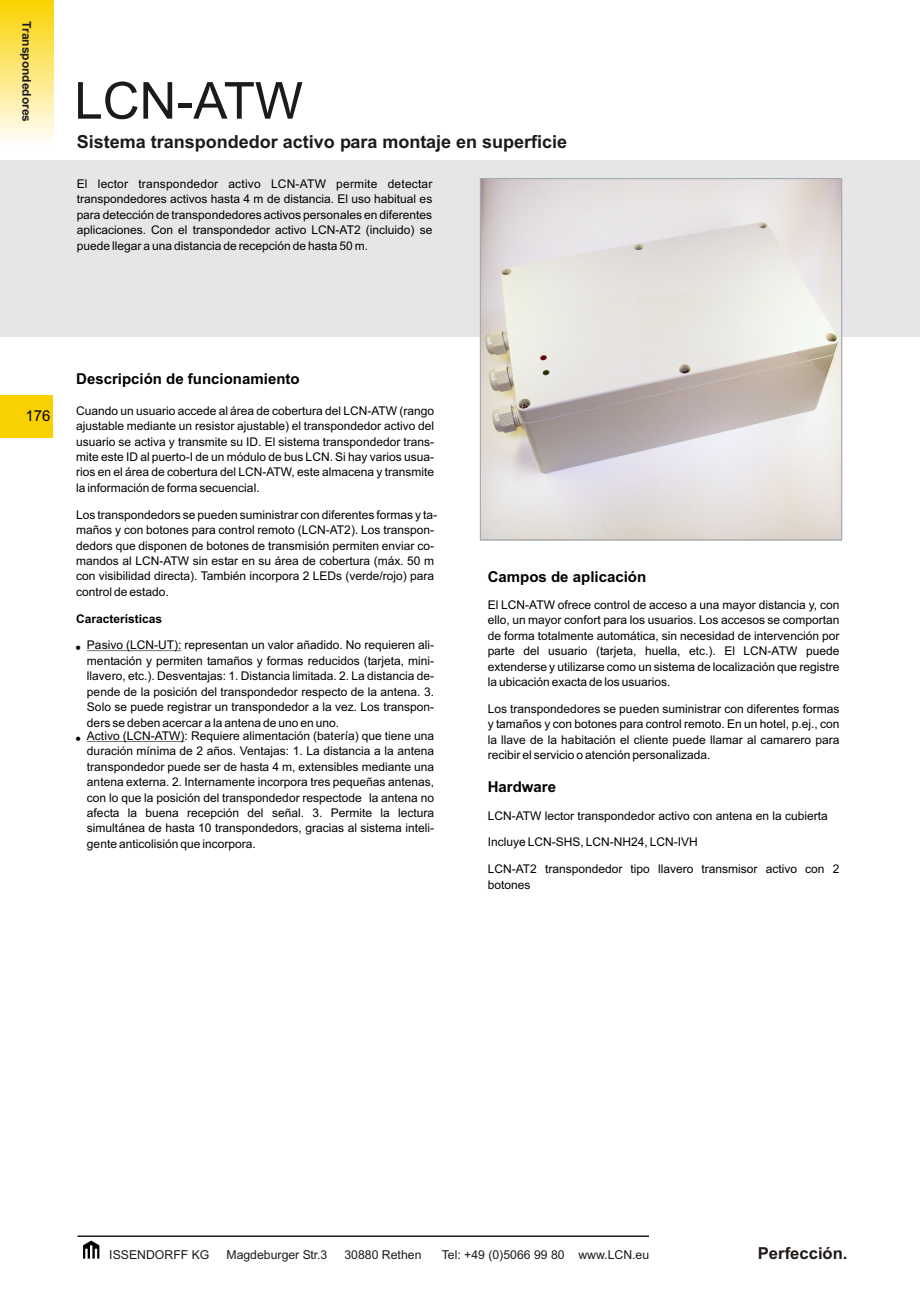
<style>
.page{position:relative;width:920px;height:1289px;background:#fff}
.page>*{position:absolute;margin:0;border:0;box-sizing:border-box;transform-origin:0 0}
.t1{font:51px "Arial";color:#1c1a1c}
.t2{font:700 18px "Arial";color:#1c1a1c}
.t3{font:700 16.5px "Arial";color:#1f1a17}
.t4{font:700 15px "Arial";color:#000}
.t5{font:15px "Arial";color:#000}
.t6{font:12.3px "Arial";color:#1f1a17}
.t7{font:12px/15.5px "Arial";color:#000;text-align:justify}
.t8{font:700 12px "Arial";color:#1c1a1c}
.t9{font:700 12px "Arial";color:#000}
</style>
<div class="page">
<div style="left:0;top:395px;width:52px;height:43px;background:#fad100"></div>
<div style="left:0;top:161px;width:920px;height:176px;background:#e6e6e6"></div>
<div style="left:0;top:0;width:53px;height:145px;background:linear-gradient(to bottom,#fbd200,#fffffc)"></div>
<img style="left:482px;top:181px;width:357px;height:357px">
<div style="left:480px;top:178px;width:362px;height:362px;border:1px solid #a6abb3"></div>
<hr style="left:87px;top:650px;width:94px;height:1px;background:#000">
<hr style="left:87px;top:741px;width:98px;height:1px;background:#000">
<svg style="left:83px;top:1240px;width:16px;height:18px"></svg>
<hr style="left:77px;top:1235px;width:572px;height:2px;background:#1f1a17">
<p class="t8" style="left:31px;top:21px;width:102px;rotate:90deg">Transpondedores</p>
<h1 class="t1" style="left:74px;top:81px;width:230px">LCN-ATW</h1>
<h2 class="t2" style="left:77px;top:135px;width:492px">Sistema transpondedor activo para montaje en superficie</h2>
<p class="t7" style="left:77px;top:177px;width:357px">El lector transpondedor activo LCN-ATW permite detectar transpondedores activos hasta 4 m de distancia. El uso habitual es para detección de transpondedores activos personales en diferentes aplicaciones. Con el transpondedor activo LCN-AT2 (incluido) se puede llegar a una distancia de recepción de hasta 50 m.</p>
<p class="t5" style="left:25px;top:410px;width:27px">176</p>
<p class="t4" style="left:76px;top:373px;width:225px">Descripción de funcionamiento</p>
<p class="t7" style="left:76px;top:404px;width:359px">Cuando un usuario accede al área de cobertura del LCN-ATW (rango ajustable mediante un resistor ajustable) el transpondedor activo del usuario se activa y transmite su ID. El sistema transpondedor trans&shy;mite este ID al puerto-I de un módulo de bus LCN. Si hay varios usua&shy;rios en el área de cobertura del LCN-ATW, este almacena y transmite la información de forma secuencial.</p>
<p class="t7" style="left:76px;top:508px;width:362px;text-align:left">Los transpondedors se pueden suministrar con diferentes formas y ta&shy;maños y con botones para control remoto (LCN-AT2). Los transpon&shy;dedors que disponen de botones de transmisión permiten enviar co&shy;mandos al LCN-ATW sin estar en su área de cobertura (máx. 50 m con visibilidad directa). También incorpora 2 LEDs (verde/rojo) para control de estado.</p>
<p class="t9" style="left:76px;top:614px;width:88px">Características</p>
<p class="t7" style="left:87px;top:638px;width:349px;text-indent:-11px">■ Pasivo (LCN-UT): representan un valor añadido. No requieren ali&shy;mentación y permiten tamaños y formas reducidos (tarjeta, mini&shy;llavero, etc.). Desventajas: 1. Distancia limitada. 2. La distancia de&shy;pende de la posición del transpondedor respecto de la antena. 3.<br>Solo se puede registrar un transpondedor a la vez. Los transpon&shy;ders se deben acercar a la antena de uno en uno.</p>
<p class="t7" style="left:87px;top:729px;width:349px;text-indent:-11px">■ Activo (LCN-ATW): Requiere alimentación (batería) que tiene una duración mínima de 2 años. Ventajas: 1. La distancia a la antena transpondedor puede ser de hasta 4 m, extensibles mediante una antena externa. 2. Internamente incorpora tres pequeñas antenas, con lo que la posición del transpondedor respectode la antena no afecta la buena recepción del señal. 3. Permite la lectura simultánea de hasta 10 transpondedors, gracias al sistema inteli&shy;gente anticolisión que incorpora.</p>
<p class="t4" style="left:487px;top:570px;width:160px">Campos de aplicación</p>
<p class="t7" style="left:487px;top:598px;width:353px">El LCN-ATW ofrece control de acceso a una mayor distancia y, con ello, un mayor confort para los usuarios. Los accesos se comportan de forma totalmente automática, sin necesidad de intervención por parte del usuario (tarjeta, huella, etc.). El LCN-ATW puede extenderse y utilizarse como un sistema de localización que registre la ubicación exacta de los usuarios.</p>
<p class="t7" style="left:487px;top:702px;width:353px">Los transpondedores se pueden suministrar con diferentes formas y tamaños y con botones para control remoto. En un hotel, p.ej., con la llave de la habitación el cliente puede llamar al camarero para recibir el servicio o atención personalizada.</p>
<p class="t4" style="left:487px;top:781px;width:70px">Hardware</p>
<p class="t7" style="left:487px;top:808px;width:341px">LCN-ATW lector transpondedor activo con antena en la cubierta</p>
<p class="t7" style="left:487px;top:835px;width:212px">Incluye LCN-SHS, LCN-NH24, LCN-IVH</p>
<p class="t7" style="left:487px;top:862px;width:353px">LCN-AT2 transpondedor tipo llavero transmisor activo con 2 botones</p>
<p class="t6" style="left:109px;top:1249px;width:102px">ISSENDORFF KG</p>
<p class="t6" style="left:226px;top:1249px;width:102px">Magdeburger Str.3</p>
<p class="t6" style="left:344px;top:1249px;width:78px">30880 Rethen</p>
<p class="t6" style="left:441px;top:1249px;width:209px">Tel: +49 (0)5066 99 80 www.LCN.eu</p>
<h3 class="t3" style="left:757px;top:1246px;width:91px">Perfección.</h3>
</div>
